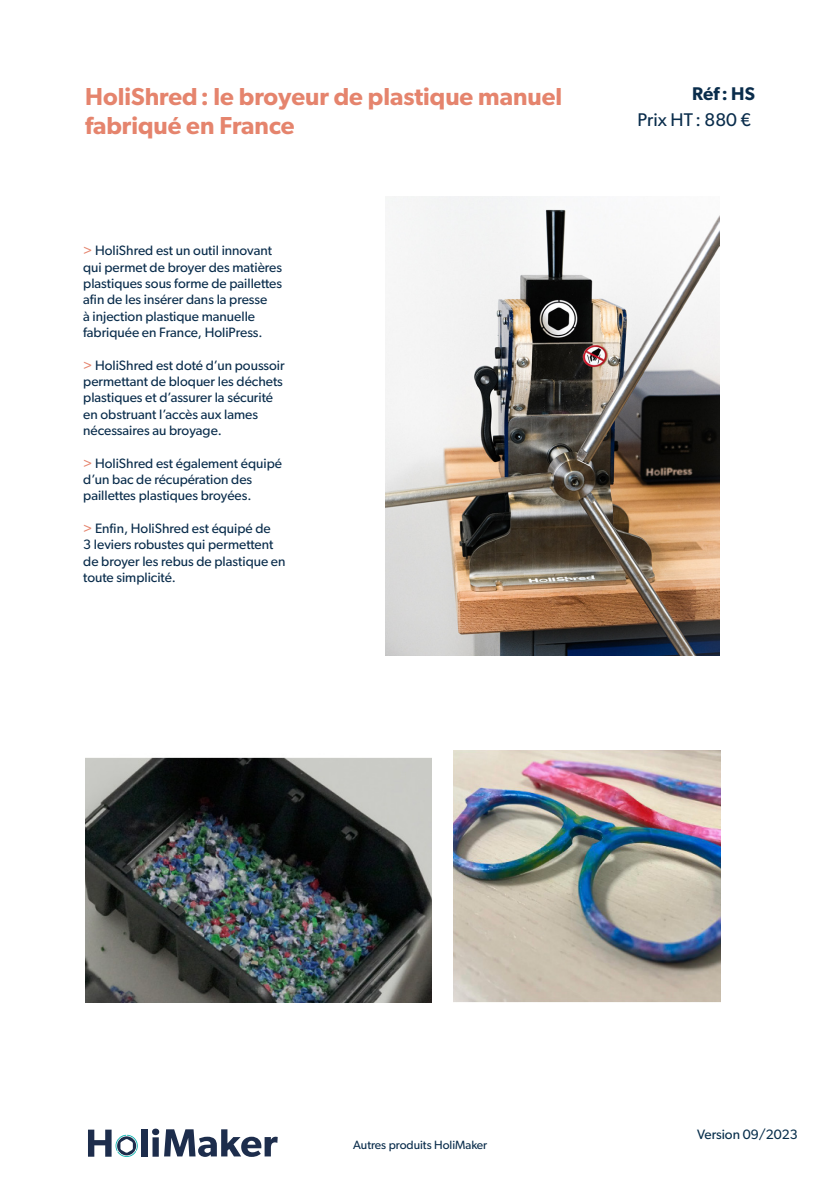
<style>
.page{position:relative;width:840px;height:1191px;background:#fff}
.page>*{position:absolute;margin:0;border:0;box-sizing:border-box;transform-origin:0 0}
.Titres_produits{font:600 24.6px "Gibson";color:#e5846d}
.Références{font:18.4px "Gibson";color:#092c4b}
.Références-2{font:600 18.4px "Gibson";color:#092c4b}
.Textes_produits{font:13.6px/16.4px "Gibson";color:#092c4b}
.Textes_produits-2{font:13.6px "Gibson";color:#072e4b}
.Famille_de_produit{font:12px "Gibson";color:#092c4b}
.s1{color:#e5846d}
</style>
<div class="page">
<img style="left:385px;top:197px;width:333px;height:458px">
<img style="left:85px;top:757px;width:346px;height:245px">
<img style="left:453px;top:750px;width:267px;height:252px">
<div style="left:141px;top:1129px;width:7px;height:27px;background:#1d2d4c"></div>
<svg style="left:152px;top:1128px;width:125px;height:28px"></svg>
<svg style="left:88px;top:1129px;width:50px;height:28px"></svg>
<p class="Titres_produits" style="left:85px;top:82px;width:478px">HoliShred: le broyeur de plastique manuel</p>
<p class="Titres_produits" style="left:85px;top:111px;width:211px">fabriqué en France</p>
<p class="Textes_produits" style="left:83px;top:242px;width:200px"><span class="s1">&gt;</span> HoliShred est un outil innovant qui permet de broyer des matières plastiques sous forme de paillettes afin de les insérer dans la presse<br>à injection plastique manuelle fabriquée en France, HoliPress.</p>
<p class="Textes_produits" style="left:83px;top:356px;width:203px"><span class="s1">&gt;</span> HoliShred est doté d’un poussoir permettant de bloquer les déchets plastiques et d’assurer la sécurité en obstruant l’accès aux lames nécessaires au broyage.</p>
<p class="Textes_produits" style="left:83px;top:454px;width:200px"><span class="s1">&gt;</span> HoliShred est également équipé d’un bac de récupération des paillettes plastiques broyées.</p>
<p class="Textes_produits" style="left:83px;top:520px;width:204px"><span class="s1">&gt;</span> Enfin, HoliShred est équipé de<br>3 leviers robustes qui permettent de broyer les rebus de plastique en toute simplicité.</p>
<p class="Références-2" style="left:691px;top:82px;width:64px">Réf: HS</p>
<p class="Références" style="left:637px;top:109px;width:115px">Prix HT: 880 €</p>
<p class="Famille_de_produit" style="left:353px;top:1138px;width:135px">Autres produits HoliMaker</p>
<p class="Textes_produits-2" style="left:696px;top:1126px;width:102px">Version 09/2023</p>
</div>
